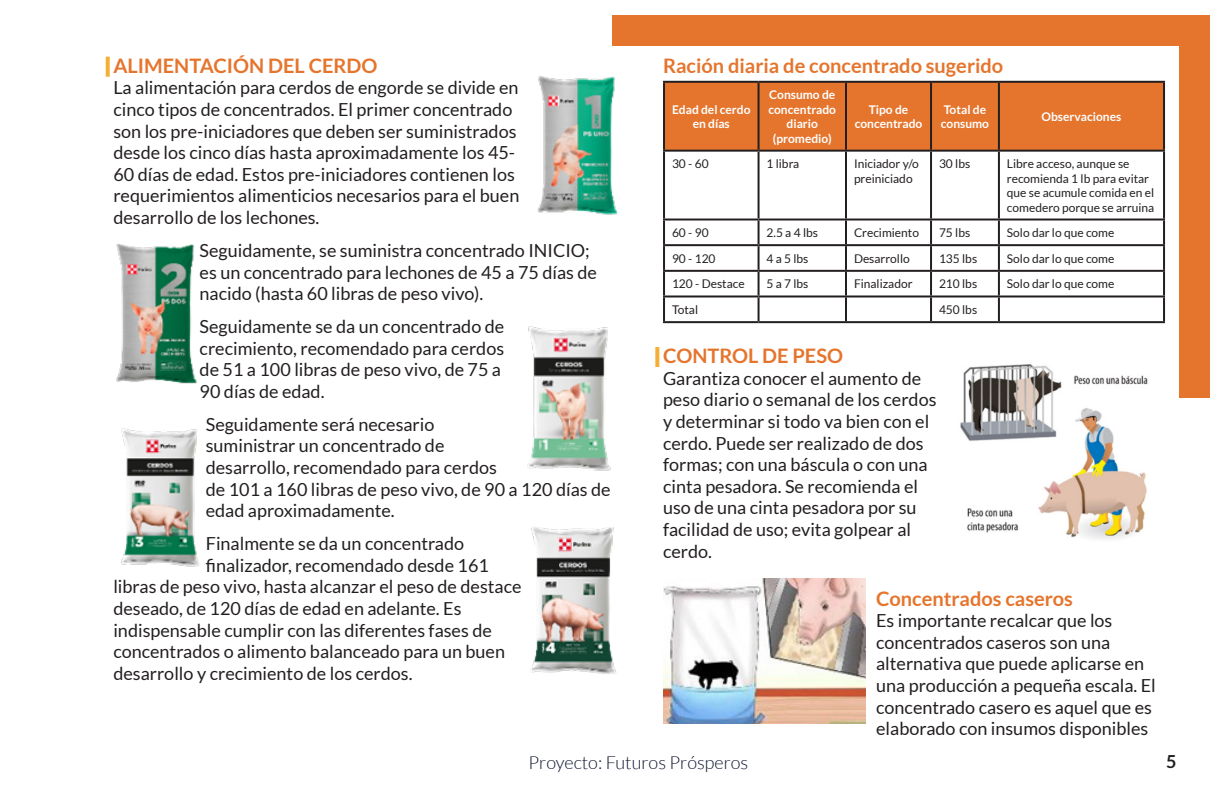
<style>
.page{position:relative;width:1224px;height:792px;background:#fff}
.page>*{position:absolute;margin:0;border:0;box-sizing:border-box;transform-origin:0 0}
.Titulo_2{font:700 20px "Lato";color:#e5752d}
.Titulo_1{font:700 20px "Lato";color:#e5752d}
.Parrafo{font:18px/21.6px "Lato";color:#231f20}
.t1{font:300 18px "Lato";color:#0c142f}
.t2{font:700 18px "Lato";color:#231f20}
.Parrafo-2{font:12px/14.4px "Lato";color:#231f20}
.Titulo_2-2{font:700 12px/14.4px "Lato";color:#fff;text-align:center}
</style>
<div class="page">
<div style="left:612px;top:15px;width:598px;height:31px;background:#e5752d"></div>
<div style="left:1179px;top:15px;width:31px;height:382px;background:#e5752d"></div>
<svg style="left:106px;top:57px;width:4px;height:20px"></svg>
<svg style="left:655px;top:347px;width:4px;height:20px"></svg>
<div style="left:665px;top:83px;width:498px;height:67px;background:#e5752d"></div>
<hr style="left:663px;top:81px;width:96px;height:2px;background:#231f20">
<hr style="left:663px;top:83px;width:2px;height:67px;background:#231f20">
<hr style="left:759px;top:81px;width:87px;height:2px;background:#231f20">
<hr style="left:758px;top:83px;width:2px;height:67px;background:#231f20">
<hr style="left:846px;top:81px;width:85px;height:2px;background:#231f20">
<hr style="left:845px;top:83px;width:2px;height:67px;background:#231f20">
<hr style="left:931px;top:81px;width:68px;height:2px;background:#231f20">
<hr style="left:930px;top:83px;width:2px;height:67px;background:#231f20">
<hr style="left:999px;top:81px;width:166px;height:2px;background:#231f20">
<hr style="left:998px;top:83px;width:2px;height:67px;background:#231f20">
<hr style="left:1163px;top:83px;width:2px;height:67px;background:#231f20">
<hr style="left:663px;top:150px;width:96px;height:2px;background:#231f20">
<hr style="left:663px;top:152px;width:2px;height:67px;background:#231f20">
<hr style="left:759px;top:150px;width:87px;height:2px;background:#231f20">
<hr style="left:758px;top:152px;width:2px;height:67px;background:#231f20">
<hr style="left:846px;top:150px;width:85px;height:2px;background:#231f20">
<hr style="left:845px;top:152px;width:2px;height:67px;background:#231f20">
<hr style="left:931px;top:150px;width:68px;height:2px;background:#231f20">
<hr style="left:930px;top:152px;width:2px;height:67px;background:#231f20">
<hr style="left:999px;top:150px;width:166px;height:2px;background:#231f20">
<hr style="left:998px;top:152px;width:2px;height:67px;background:#231f20">
<hr style="left:1163px;top:152px;width:2px;height:67px;background:#231f20">
<hr style="left:663px;top:219px;width:96px;height:2px;background:#231f20">
<hr style="left:663px;top:221px;width:2px;height:23px;background:#231f20">
<hr style="left:759px;top:219px;width:87px;height:2px;background:#231f20">
<hr style="left:758px;top:221px;width:2px;height:23px;background:#231f20">
<hr style="left:846px;top:219px;width:85px;height:2px;background:#231f20">
<hr style="left:845px;top:221px;width:2px;height:23px;background:#231f20">
<hr style="left:931px;top:219px;width:68px;height:2px;background:#231f20">
<hr style="left:930px;top:221px;width:2px;height:23px;background:#231f20">
<hr style="left:999px;top:219px;width:166px;height:2px;background:#231f20">
<hr style="left:998px;top:221px;width:2px;height:23px;background:#231f20">
<hr style="left:1163px;top:221px;width:2px;height:23px;background:#231f20">
<hr style="left:663px;top:244px;width:96px;height:2px;background:#231f20">
<hr style="left:663px;top:246px;width:2px;height:24px;background:#231f20">
<hr style="left:759px;top:244px;width:87px;height:2px;background:#231f20">
<hr style="left:758px;top:246px;width:2px;height:24px;background:#231f20">
<hr style="left:846px;top:244px;width:85px;height:2px;background:#231f20">
<hr style="left:845px;top:246px;width:2px;height:24px;background:#231f20">
<hr style="left:931px;top:244px;width:68px;height:2px;background:#231f20">
<hr style="left:930px;top:246px;width:2px;height:24px;background:#231f20">
<hr style="left:999px;top:244px;width:166px;height:2px;background:#231f20">
<hr style="left:998px;top:246px;width:2px;height:24px;background:#231f20">
<hr style="left:1163px;top:246px;width:2px;height:24px;background:#231f20">
<hr style="left:663px;top:270px;width:96px;height:2px;background:#231f20">
<hr style="left:663px;top:272px;width:2px;height:23px;background:#231f20">
<hr style="left:759px;top:270px;width:87px;height:2px;background:#231f20">
<hr style="left:758px;top:272px;width:2px;height:23px;background:#231f20">
<hr style="left:846px;top:270px;width:85px;height:2px;background:#231f20">
<hr style="left:845px;top:272px;width:2px;height:23px;background:#231f20">
<hr style="left:931px;top:270px;width:68px;height:2px;background:#231f20">
<hr style="left:930px;top:272px;width:2px;height:23px;background:#231f20">
<hr style="left:999px;top:270px;width:166px;height:2px;background:#231f20">
<hr style="left:998px;top:272px;width:2px;height:23px;background:#231f20">
<hr style="left:1163px;top:272px;width:2px;height:23px;background:#231f20">
<hr style="left:663px;top:295px;width:96px;height:2px;background:#231f20">
<hr style="left:663px;top:297px;width:2px;height:24px;background:#231f20">
<hr style="left:759px;top:295px;width:87px;height:2px;background:#231f20">
<hr style="left:758px;top:297px;width:2px;height:24px;background:#231f20">
<hr style="left:846px;top:295px;width:85px;height:2px;background:#231f20">
<hr style="left:845px;top:297px;width:2px;height:24px;background:#231f20">
<hr style="left:931px;top:295px;width:68px;height:2px;background:#231f20">
<hr style="left:930px;top:297px;width:2px;height:24px;background:#231f20">
<hr style="left:999px;top:295px;width:166px;height:2px;background:#231f20">
<hr style="left:998px;top:297px;width:2px;height:24px;background:#231f20">
<hr style="left:1163px;top:297px;width:2px;height:24px;background:#231f20">
<hr style="left:663px;top:321px;width:96px;height:2px;background:#231f20">
<hr style="left:759px;top:321px;width:87px;height:2px;background:#231f20">
<hr style="left:846px;top:321px;width:85px;height:2px;background:#231f20">
<hr style="left:931px;top:321px;width:68px;height:2px;background:#231f20">
<hr style="left:999px;top:321px;width:166px;height:2px;background:#231f20">
<img style="left:537px;top:76px;width:81px;height:139px">
<img style="left:116px;top:244px;width:81px;height:140px">
<img style="left:527px;top:326px;width:84px;height:145px">
<img style="left:121px;top:428px;width:78px;height:139px">
<img style="left:531px;top:527px;width:86px;height:147px">
<img style="left:960px;top:364px;width:188px;height:175px">
<img style="left:663px;top:578px;width:203px;height:146px">
<p class="Titulo_1" style="left:113px;top:54px;width:266px">ALIMENTACIÓN DEL CERDO</p>
<p class="Parrafo" style="left:113px;top:77px;width:408px">La alimentación para cerdos de engorde se divide en cinco tipos de concentrados. El primer concentrado son los pre-iniciadores que deben ser suministrados desde los cinco días hasta aproximadamente los 45- 60 días de edad. Estos pre-iniciadores contienen los requerimientos alimenticios necesarios para el buen desarrollo de los lechones.</p>
<p class="Parrafo" style="left:200px;top:239px;width:399px">Seguidamente, se suministra concentrado INICIO; es un concentrado para lechones de 45 a 75 días de nacido (hasta 60 libras de peso vivo).</p>
<p class="Parrafo" style="left:200px;top:316px;width:306px">Seguidamente se da un concentrado de crecimiento, recomendado para cerdos de 51 a 100 libras de peso vivo, de 75 a<br>90 días de edad.</p>
<p class="Parrafo" style="left:206px;top:413px;width:406px">Seguidamente será necesario<br>suministrar un concentrado de<br>desarrollo, recomendado para cerdos<br>de 101 a 160 libras de peso vivo, de 90 a 120 días de edad aproximadamente.</p>
<p class="Parrafo" style="left:206px;top:533px;width:260px">Finalmente se da un concentrado</p>
<p class="Parrafo" style="left:206px;top:554px;width:285px">finalizador, recomendado desde 161</p>
<p class="Parrafo" style="left:113px;top:576px;width:410px">libras de peso vivo, hasta alcanzar el peso de destace</p>
<p class="Parrafo" style="left:113px;top:598px;width:350px">deseado, de 120 días de edad en adelante. Es</p>
<p class="Parrafo" style="left:113px;top:619px;width:380px">indispensable cumplir con las diferentes fases de</p>
<p class="Parrafo" style="left:113px;top:641px;width:393px">concentrados o alimento balanceado para un buen</p>
<p class="Parrafo" style="left:113px;top:662px;width:301px">desarrollo y crecimiento de los cerdos.</p>
<p class="Titulo_2" style="left:663px;top:54px;width:342px">Ración diaria de concentrado sugerido</p>
<p class="Titulo_2-2" style="left:672px;top:102px;width:80px">Edad del cerdo en días</p>
<p class="Titulo_2-2" style="left:768px;top:88px;width:69px">Consumo de concentrado diario (promedio)</p>
<p class="Titulo_2-2" style="left:855px;top:102px;width:69px">Tipo de concentrado</p>
<p class="Titulo_2-2" style="left:941px;top:102px;width:50px;text-align:left">Total de consumo</p>
<p class="Titulo_2-2" style="left:1042px;top:109px;width:81px">Observaciones</p>
<p class="Parrafo-2" style="left:672px;top:157px;width:38px">30 - 60</p>
<p class="Parrafo-2" style="left:767px;top:157px;width:34px">1 libra</p>
<p class="Parrafo-2" style="left:854px;top:157px;width:66px">Iniciador y/o preiniciado</p>
<p class="Parrafo-2" style="left:939px;top:157px;width:33px">30 lbs</p>
<p class="Parrafo-2" style="left:1007px;top:157px;width:149px">Libre acceso, aunque se recomienda 1 lb para evitar que se acumule comida en el comedero porque se arruina</p>
<p class="Parrafo-2" style="left:672px;top:226px;width:38px">60 - 90</p>
<p class="Parrafo-2" style="left:767px;top:226px;width:53px">2.5 a 4 lbs</p>
<p class="Parrafo-2" style="left:854px;top:226px;width:67px">Crecimiento</p>
<p class="Parrafo-2" style="left:939px;top:226px;width:33px">75 lbs</p>
<p class="Parrafo-2" style="left:1007px;top:226px;width:109px">Solo dar lo que come</p>
<p class="Parrafo-2" style="left:672px;top:251px;width:45px">90 - 120</p>
<p class="Parrafo-2" style="left:767px;top:251px;width:43px">4 a 5 lbs</p>
<p class="Parrafo-2" style="left:854px;top:251px;width:57px">Desarrollo</p>
<p class="Parrafo-2" style="left:939px;top:251px;width:40px">135 lbs</p>
<p class="Parrafo-2" style="left:1007px;top:251px;width:109px">Solo dar lo que come</p>
<p class="Parrafo-2" style="left:672px;top:277px;width:74px">120 - Destace</p>
<p class="Parrafo-2" style="left:767px;top:277px;width:43px">5 a 7 lbs</p>
<p class="Parrafo-2" style="left:854px;top:277px;width:60px">Finalizador</p>
<p class="Parrafo-2" style="left:939px;top:277px;width:40px">210 lbs</p>
<p class="Parrafo-2" style="left:1007px;top:277px;width:109px">Solo dar lo que come</p>
<p class="Parrafo-2" style="left:672px;top:303px;width:28px">Total</p>
<p class="Parrafo-2" style="left:939px;top:303px;width:40px">450 lbs</p>
<p class="Titulo_1" style="left:663px;top:344px;width:182px">CONTROL DE PESO</p>
<p class="Parrafo" style="left:663px;top:367px;width:275px">Garantiza conocer el aumento de peso diario o semanal de los cerdos y determinar si todo va bien con el cerdo. Puede ser realizado de dos formas; con una báscula o con una cinta pesadora. Se recomienda el uso de una cinta pesadora por su facilidad de uso; evita golpear al cerdo.</p>
<p class="Titulo_2" style="left:876px;top:587px;width:198px">Concentrados caseros</p>
<p class="Parrafo" style="left:876px;top:610px;width:281px">Es importante recalcar que los concentrados caseros son una alternativa que puede aplicarse en una producción a pequeña escala. El concentrado casero es aquel que es elaborado con insumos disponibles</p>
<p class="t1" style="left:529px;top:752px;width:221px">Proyecto: Futuros Prósperos</p>
<p class="t2" style="left:1166px;top:751px;width:12px">5</p>
</div>
